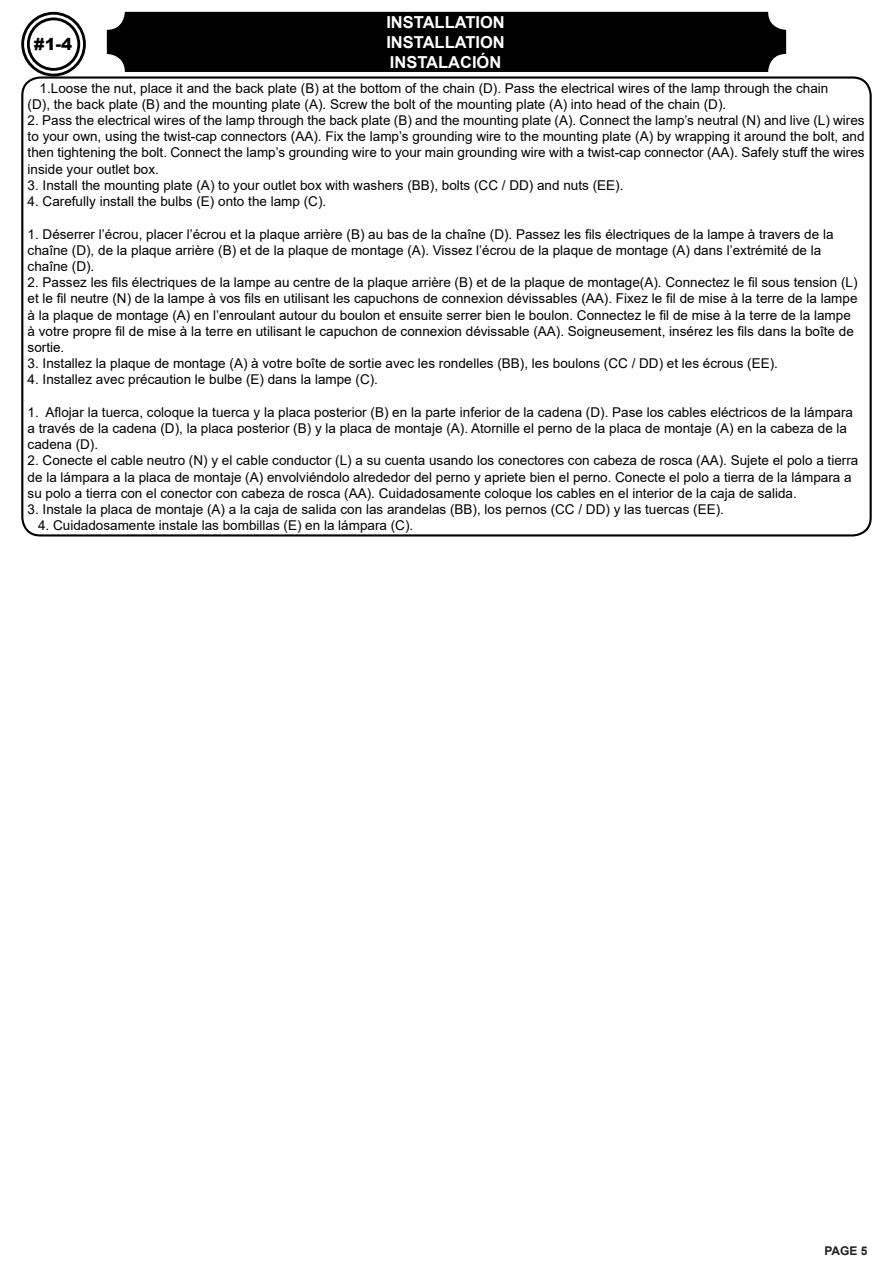
<style>
.page{position:relative;width:893px;height:1263px;background:#fff}
.page>*{position:absolute;margin:0;border:0;box-sizing:border-box;transform-origin:0 0}
.t1{font:700 16.5px "Arial";color:#fff}
.t2{font:900 16.5px "Arial";color:#000}
.t3{font:13.5px/16.2px "Arial";color:#000}
.t4{font:700 12px "Arial";color:#231f20}
</style>
<div class="page">
<div style="left:21px;top:12px;width:65px;height:64px;border:3px solid #000;border-radius:50%"></div>
<div style="left:27px;top:18px;width:53px;height:53px;border:3px solid #000;border-radius:50%"></div>
<div style="left:107px;top:12px;width:679px;height:60px;background:#000;border-radius:18px"></div>
<p class="t1" style="left:386px;top:11px;width:120px">INSTALLATION</p>
<p class="t1" style="left:386px;top:30px;width:120px">INSTALLATION</p>
<p class="t1" style="left:390px;top:50px;width:113px">INSTALACIÓN</p>
<p class="t3" style="left:28px;top:80px;width:802px;text-indent:12px">1.Loose the nut, place it and the back plate (B) at the bottom of the chain (D). Pass the electrical wires of the lamp through the chain (D), the back plate (B) and the mounting plate (A). Screw the bolt of the mounting plate (A) into head of the chain (D).</p>
<p class="t3" style="left:28px;top:112px;width:839px;text-align:justify">2. Pass the electrical wires of the lamp through the back plate (B) and the mounting plate (A). Connect the lamp’s neutral (N) and live (L) wires to your own, using the twist-cap connectors (AA). Fix the lamp’s grounding wire to the mounting plate (A) by wrapping it around the bolt, and then tightening the bolt. Connect the lamp’s grounding wire to your main grounding wire with a twist-cap connector (AA). Safely stuff the wires</p>
<p class="t3" style="left:28px;top:161px;width:133px">inside your outlet box.</p>
<p class="t3" style="left:28px;top:177px;width:597px">3. Install the mounting plate (A) to your outlet box with washers (BB), bolts (CC / DD) and nuts (EE).</p>
<p class="t3" style="left:28px;top:193px;width:300px">4. Carefully install the bulbs (E) onto the lamp (C).</p>
<p class="t3" style="left:28px;top:226px;width:807px">1. Déserrer l’écrou, placer l’écrou et la plaque arrière (B) au bas de la chaîne (D). Passez les fils électriques de la lampe à travers de la chaîne (D), de la plaque arrière (B) et de la plaque de montage (A). Vissez l’écrou de la plaque de montage (A) dans l’extrémité de la chaîne (D).</p>
<p class="t3" style="left:28px;top:274px;width:831px;text-align:justify">2. Passez les fils électriques de la lampe au centre de la plaque arrière (B) et de la plaque de montage(A). Connectez le fil sous tension (L) et le fil neutre (N) de la lampe à vos fils en utilisant les capuchons de connexion dévissables (AA). Fixez le fil de mise à la terre de la lampe à la plaque de montage (A) en l’enroulant autour du boulon et ensuite serrer bien le boulon. Connectez le fil de mise à la terre de la lampe</p>
<p class="t3" style="left:28px;top:323px;width:828px">à votre propre fil de mise à la terre en utilisant le capuchon de connexion dévissable (AA). Soigneusement, insérez les fils dans la boîte de sortie.</p>
<p class="t3" style="left:28px;top:355px;width:752px">3. Installez la plaque de montage (A) à votre boîte de sortie avec les rondelles (BB), les boulons (CC / DD) et les écrous (EE).</p>
<p class="t3" style="left:28px;top:371px;width:352px">4. Installez avec précaution le bulbe (E) dans la lampe (C).</p>
<p class="t3" style="left:28px;top:404px;width:827px">1. Aflojar la tuerca, coloque la tuerca y la placa posterior (B) en la parte inferior de la cadena (D). Pase los cables eléctricos de la lámpara a través de la cadena (D), la placa posterior (B) y la placa de montaje (A). Atornille el perno de la placa de montaje (A) en la cabeza de la cadena (D).</p>
<p class="t3" style="left:28px;top:452px;width:832px">2. Conecte el cable neutro (N) y el cable conductor (L) a su cuenta usando los conectores con cabeza de rosca (AA). Sujete el polo a tierra de la lámpara a la placa de montaje (A) envolviéndolo alrededor del perno y apriete bien el perno. Conecte el polo a tierra de la lámpara a su polo a tierra con el conector con cabeza de rosca (AA). Cuidadosamente coloque los cables en el interior de la caja de salida.</p>
<p class="t3" style="left:28px;top:501px;width:698px">3. Instale la placa de montaje (A) a la caja de salida con las arandelas (BB), los pernos (CC / DD) y las tuercas (EE).</p>
<p class="t3" style="left:38px;top:517px;width:377px">4. Cuidadosamente instale las bombillas (E) en la lámpara (C).</p>
<p class="t2" style="left:34px;top:32px;width:40px">#1-4</p>
<p class="t4" style="left:824px;top:1242px;width:45px">PAGE 5</p>
</div>
